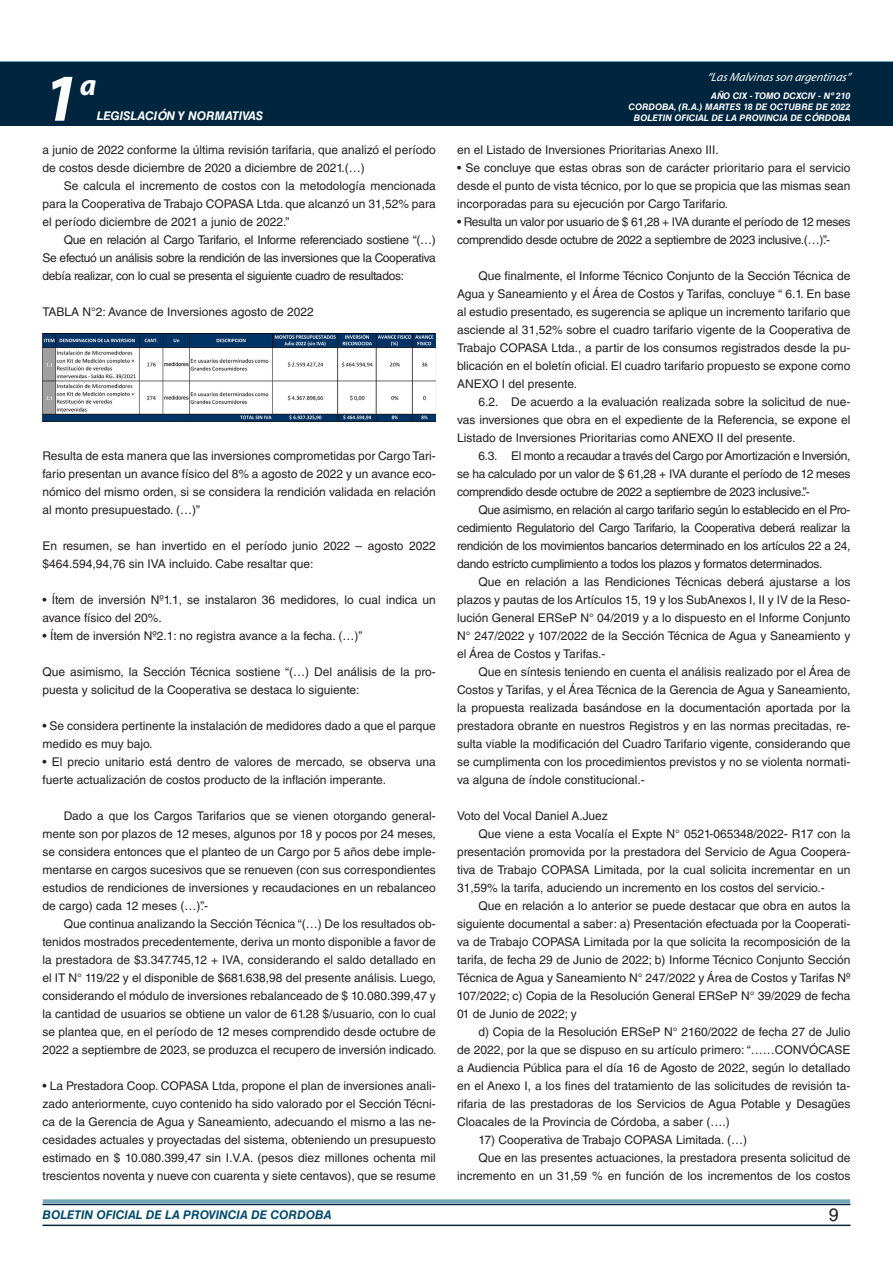
<style>
.page{position:relative;width:893px;height:1263px;background:#fff}
.page>*{position:absolute;margin:0;border:0;box-sizing:border-box;transform-origin:0 0}
.t1{font:italic 700 67.5px "Myriad Pro";color:#fff}
.t2{font:italic 700 30px "Myriad Pro";color:#fff}
.t3{font:18px "Helvetica LT Std";color:#231f20}
.TEXTO_BASE{font:12px/18px "Helvetica LT Std";color:#231f20;text-align:justify}
.TEXTO_BASE-2{font:12px/18px "Helvetica LT Std";letter-spacing:-.025em;color:#231f20}
.t4{font:italic 700 12px "Helvetica LT Std";color:#004b6c}
.t5{font:italic 12px "Myriad Pro";color:#fff}
.t6{font:italic 700 12px "Helvetica LT Std";color:#fff}
.t7{font:italic 700 9px/10.8px "Helvetica LT Std";color:#fff;text-align:right}
</style>
<div class="page">
<div style="left:0;top:61px;width:893px;height:6px;background:#73a5b8"></div>
<div style="left:0;top:62px;width:893px;height:64px;background:#00263f"></div>
<hr style="left:43px;top:1224px;width:807px;height:2px;background:#00263f">
<div style="left:42px;top:1198px;width:809px;height:8px;background:#fff;opacity:.75"></div>
<img style="left:43px;top:334px;width:393px;height:88px">
<h1 class="t1" style="left:43px;top:54px;width:38px">1</h1>
<h2 class="t2" style="left:80px;top:66px;width:18px">a</h2>
<p class="t6" style="left:97px;top:109px;width:168px">LEGISLACIÓN Y NORMATIVAS</p>
<p class="TEXTO_BASE" style="left:43px;top:141px;width:395px">a junio de 2022 conforme la última revisión tarifaria, que analizó el período de costos desde diciembre de 2020 a diciembre de 2021.(…)</p>
<p class="TEXTO_BASE" style="left:43px;top:177px;width:395px;text-indent:21px">Se calcula el incremento de costos con la metodología mencionada para la Cooperativa de Trabajo COPASA Ltda. que alcanzó un 31,52% para el período diciembre de 2021 a junio de 2022.”</p>
<p class="TEXTO_BASE" style="left:43px;top:231px;width:395px;text-indent:21px">Que en relación al Cargo Tarifario, el Informe referenciado sostiene “(…)<br>Se efectuó un análisis sobre la rendición de las inversiones que la Cooperativa debía realizar, con lo cual se presenta el siguiente cuadro de resultados:</p>
<p class="TEXTO_BASE" style="left:43px;top:303px;width:273px">TABLA N°2: Avance de Inversiones agosto de 2022</p>
<p class="TEXTO_BASE" style="left:43px;top:447px;width:395px">Resulta de esta manera que las inversiones comprometidas por Cargo Tari&shy;fario presentan un avance físico del 8% a agosto de 2022 y un avance eco&shy;nómico del mismo orden, si se considera la rendición validada en relación al monto presupuestado. (…)”</p>
<p class="TEXTO_BASE" style="left:43px;top:537px;width:395px">En resumen, se han invertido en el período junio 2022 – agosto 2022 $464.594,94,76 sin IVA incluido. Cabe resaltar que:</p>
<p class="TEXTO_BASE" style="left:43px;top:591px;width:395px">• Ítem de inversión Nº1.1, se instalaron 36 medidores, lo cual indica un avance físico del 20%.</p>
<p class="TEXTO_BASE" style="left:43px;top:627px;width:321px">• Ítem de inversión Nº2.1: no registra avance a la fecha. (…)”</p>
<p class="TEXTO_BASE" style="left:43px;top:663px;width:395px">Que asimismo, la Sección Técnica sostiene “(…) Del análisis de la pro&shy;puesta y solicitud de la Cooperativa se destaca lo siguiente:</p>
<p class="TEXTO_BASE" style="left:43px;top:717px;width:395px">• Se considera pertinente la instalación de medidores dado a que el parque medido es muy bajo.</p>
<p class="TEXTO_BASE" style="left:43px;top:753px;width:395px">• El precio unitario está dentro de valores de mercado, se observa una fuerte actualización de costos producto de la inflación imperante.</p>
<p class="TEXTO_BASE" style="left:43px;top:807px;width:395px;text-indent:21px">Dado a que los Cargos Tarifarios que se vienen otorgando general&shy;mente son por plazos de 12 meses, algunos por 18 y pocos por 24 meses, se considera entonces que el planteo de un Cargo por 5 años debe imple&shy;mentarse en cargos sucesivos que se renueven (con sus correspondientes estudios de rendiciones de inversiones y recaudaciones en un rebalanceo de cargo) cada 12 meses (…)”.-</p>
<p class="TEXTO_BASE" style="left:43px;top:915px;width:396px;text-indent:21px">Que continua analizando la Sección Técnica “(…) De los resultados ob&shy;tenidos mostrados precedentemente, deriva un monto disponible a favor de la prestadora de $3.347.745,12 + IVA, considerando el saldo detallado en el IT N° 119/22 y el disponible de $681.638,98 del presente análisis. Luego, considerando el módulo de inversiones rebalanceado de $ 10.080.399,47 y la cantidad de usuarios se obtiene un valor de 61.28 $/usuario, con lo cual se plantea que, en el período de 12 meses comprendido desde octubre de 2022 a septiembre de 2023, se produzca el recupero de inversión indicado.</p>
<p class="TEXTO_BASE" style="left:43px;top:1077px;width:395px">• La Prestadora Coop. COPASA Ltda, propone el plan de inversiones anali&shy;zado anteriormente, cuyo contenido ha sido valorado por el Sección Técni&shy;ca de la Gerencia de Agua y Saneamiento, adecuando el mismo a las ne&shy;cesidades actuales y proyectadas del sistema, obteniendo un presupuesto estimado en $ 10.080.399,47 sin I.V.A. (pesos diez millones ochenta mil trescientos noventa y nueve con cuarenta y siete centavos), que se resume</p>
<p class="t5" style="left:707px;top:70px;width:145px">“LasMalvinasson argentinas”</p>
<p class="t7" style="left:628px;top:91px;width:223px">AÑO CIX - TOMO DCXCIV - Nº 210<br>CORDOBA, (R.A.) MARTES 18 DE OCTUBRE DE 2022<br>BOLETIN OFICIAL DE LA PROVINCIA DE CÓRDOBA</p>
<p class="TEXTO_BASE" style="left:457px;top:141px;width:263px">en el Listado de Inversiones Prioritarias Anexo III.</p>
<p class="TEXTO_BASE" style="left:457px;top:159px;width:395px">• Se concluye que estas obras son de carácter prioritario para el servicio desde el punto de vista técnico, por lo que se propicia que las mismas sean incorporadas para su ejecución por Cargo Tarifario.</p>
<p class="TEXTO_BASE-2" style="left:457px;top:213px;width:395px">• Resulta un valor por usuario de $ 61,28 + IVA durante el período de 12 meses comprendido desde octubre de 2022 a septiembre de 2023 inclusive.(…)”.-</p>
<p class="TEXTO_BASE" style="left:457px;top:267px;width:395px;text-indent:21px">Que finalmente, el Informe Técnico Conjunto de la Sección Técnica de Agua y Saneamiento y el Área de Costos y Tarifas, concluye “ 6.1. En base al estudio presentado, es sugerencia se aplique un incremento tarifario que asciende al 31,52% sobre el cuadro tarifario vigente de la Cooperativa de Trabajo COPASA Ltda., a partir de los consumos registrados desde la pu&shy;blicación en el boletín oficial. El cuadro tarifario propuesto se expone como ANEXO I del presente.</p>
<p class="TEXTO_BASE" style="left:457px;top:393px;width:395px;text-indent:21px">6.2. De acuerdo a la evaluación realizada sobre la solicitud de nue&shy;vas inversiones que obra en el expediente de la Referencia, se expone el Listado de Inversiones Prioritarias como ANEXO II del presente.</p>
<p class="TEXTO_BASE" style="left:457px;top:447px;width:395px;text-indent:21px">6.3. El monto a recaudar a través del Cargo por Amortización e Inversión, se ha calculado por un valor de $ 61,28 + IVA durante el período de 12 meses comprendido desde octubre de 2022 a septiembre de 2023 inclusive.”.-</p>
<p class="TEXTO_BASE" style="left:457px;top:501px;width:395px;text-indent:21px">Que asimismo, en relación al cargo tarifario según lo establecido en el Pro&shy;cedimiento Regulatorio del Cargo Tarifario, la Cooperativa deberá realizar la rendición de los movimientos bancarios determinado en los artículos 22 a 24, dando estricto cumplimiento a todos los plazos y formatos determinados.</p>
<p class="TEXTO_BASE" style="left:457px;top:573px;width:395px;text-indent:21px">Que en relación a las Rendiciones Técnicas deberá ajustarse a los plazos y pautas de los Artículos 15, 19 y los SubAnexos I, II y IV de la Reso&shy;lución General ERSeP N° 04/2019 y a lo dispuesto en el Informe Conjunto N° 247/2022 y 107/2022 de la Sección Técnica de Agua y Saneamiento y el Área de Costos y Tarifas.-</p>
<p class="TEXTO_BASE" style="left:457px;top:663px;width:395px;text-indent:21px">Que en síntesis teniendo en cuenta el análisis realizado por el Área de Costos y Tarifas, y el Área Técnica de la Gerencia de Agua y Saneamiento, la propuesta realizada basándose en la documentación aportada por la prestadora obrante en nuestros Registros y en las normas precitadas, re&shy;sulta viable la modificación del Cuadro Tarifario vigente, considerando que se cumplimenta con los procedimientos previstos y no se violenta normati&shy;va alguna de índole constitucional.-</p>
<p class="TEXTO_BASE" style="left:457px;top:807px;width:152px">Voto del Vocal Daniel A.Juez</p>
<p class="TEXTO_BASE" style="left:457px;top:825px;width:395px;text-indent:21px">Que viene a esta Vocalía el Expte N° 0521-065348/2022- R17 con la presentación promovida por la prestadora del Servicio de Agua Coopera&shy;tiva de Trabajo COPASA Limitada, por la cual solicita incrementar en un 31,59% la tarifa, aduciendo un incremento en los costos del servicio.-</p>
<p class="TEXTO_BASE" style="left:457px;top:897px;width:395px;text-indent:21px">Que en relación a lo anterior se puede destacar que obra en autos la siguiente documental a saber: a) Presentación efectuada por la Cooperati&shy;va de Trabajo COPASA Limitada por la que solicita la recomposición de la tarifa, de fecha 29 de Junio de 2022; b) Informe Técnico Conjunto Sección Técnica de Agua y Saneamiento N° 247/2022 y Área de Costos y Tarifas Nº 107/2022; c) Copia de la Resolución General ERSeP N° 39/2029 de fecha 01 de Junio de 2022; y</p>
<p class="TEXTO_BASE" style="left:457px;top:1023px;width:395px;text-indent:21px">d) Copia de la Resolución ERSeP N° 2160/2022 de fecha 27 de Julio de 2022, por la que se dispuso en su artículo primero: “……CONVÓCASE a Audiencia Pública para el día 16 de Agosto de 2022, según lo detallado en el Anexo I, a los fines del tratamiento de las solicitudes de revisión ta&shy;rifaria de las prestadoras de los Servicios de Agua Potable y Desagües Cloacales de la Provincia de Córdoba, a saber (….)</p>
<p class="TEXTO_BASE" style="left:478px;top:1131px;width:270px">17) Cooperativa de Trabajo COPASA Limitada. (…)</p>
<p class="TEXTO_BASE" style="left:457px;top:1149px;width:395px;text-align:right">Que en las presentes actuaciones, la prestadora presenta solicitud de incremento en un 31,59 % en función de los incrementos de los costos</p>
<p class="t4" style="left:43px;top:1208px;width:290px">BOLETIN OFICIAL DE LA PROVINCIA DE CORDOBA</p>
<h3 class="t3" style="left:829px;top:1204px;width:12px">9</h3>
</div>
